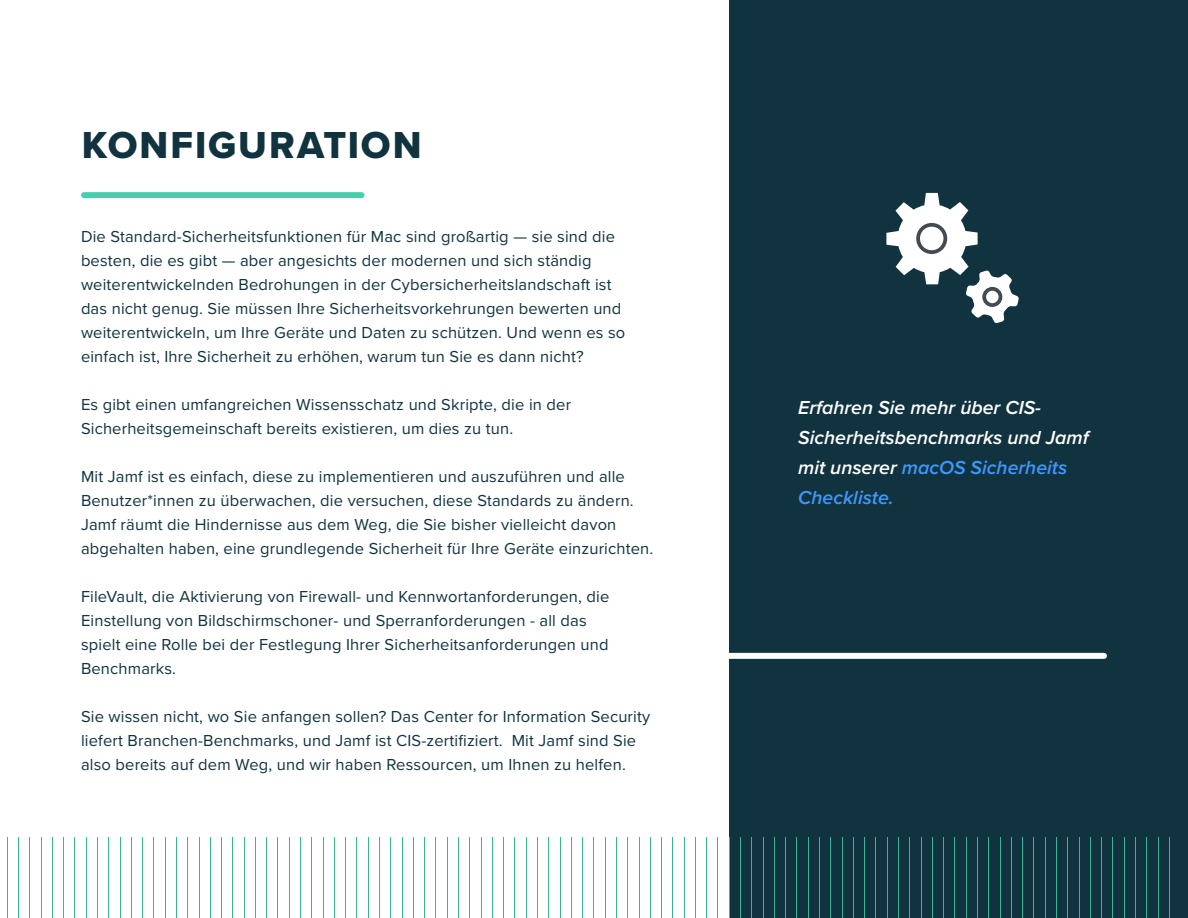
<style>
.page{position:relative;width:1188px;height:918px;background:#fff}
.page>*{position:absolute;margin:0;border:0;box-sizing:border-box;transform-origin:0 0}
.t1{font:39px "Proxima Nova Extrabld";letter-spacing:.05em;color:#113340}
.lead-italic{font:italic 600 19.5px/30px "Proxima Nova";color:#fff}
.List_Paragraph{font:16.5px/24px "Proxima Nova";letter-spacing:.01em;color:#113340}
.s1{color:#3e97fc}
</style>
<div class="page">
<div style="left:84px;top:192px;width:278px;height:6px;background:#48ceac"></div>
<div style="left:729px;top:0;width:459px;height:918px;background:#113340"></div>
<div style="left:717px;top:653px;width:387px;height:6px;background:#fff"></div>
<hr style="left:97px;top:837px;width:1px;height:81px;background:#3db394">
<hr style="left:75px;top:837px;width:1px;height:81px;background:#3db394">
<hr style="left:52px;top:837px;width:1px;height:81px;background:#3db394">
<hr style="left:29px;top:837px;width:1px;height:81px;background:#3db394">
<hr style="left:7px;top:837px;width:1px;height:81px;background:#3db394">
<hr style="left:86px;top:837px;width:1px;height:81px;background:#3db394">
<hr style="left:63px;top:837px;width:1px;height:81px;background:#3db394">
<hr style="left:41px;top:837px;width:1px;height:81px;background:#3db394">
<hr style="left:18px;top:837px;width:1px;height:81px;background:#3db394">
<hr style="left:210px;top:837px;width:1px;height:81px;background:#3db394">
<hr style="left:187px;top:837px;width:1px;height:81px;background:#3db394">
<hr style="left:165px;top:837px;width:1px;height:81px;background:#3db394">
<hr style="left:142px;top:837px;width:1px;height:81px;background:#3db394">
<hr style="left:120px;top:837px;width:1px;height:81px;background:#3db394">
<hr style="left:199px;top:837px;width:1px;height:81px;background:#3db394">
<hr style="left:176px;top:837px;width:1px;height:81px;background:#3db394">
<hr style="left:154px;top:837px;width:1px;height:81px;background:#3db394">
<hr style="left:131px;top:837px;width:1px;height:81px;background:#3db394">
<hr style="left:108px;top:837px;width:1px;height:81px;background:#3db394">
<hr style="left:323px;top:837px;width:1px;height:81px;background:#3db394">
<hr style="left:300px;top:837px;width:1px;height:81px;background:#3db394">
<hr style="left:278px;top:837px;width:1px;height:81px;background:#3db394">
<hr style="left:255px;top:837px;width:1px;height:81px;background:#3db394">
<hr style="left:232px;top:837px;width:1px;height:81px;background:#3db394">
<hr style="left:311px;top:837px;width:1px;height:81px;background:#3db394">
<hr style="left:289px;top:837px;width:1px;height:81px;background:#3db394">
<hr style="left:266px;top:837px;width:1px;height:81px;background:#3db394">
<hr style="left:244px;top:837px;width:1px;height:81px;background:#3db394">
<hr style="left:221px;top:837px;width:1px;height:81px;background:#3db394">
<hr style="left:436px;top:837px;width:1px;height:81px;background:#3db394">
<hr style="left:413px;top:837px;width:1px;height:81px;background:#3db394">
<hr style="left:390px;top:837px;width:1px;height:81px;background:#3db394">
<hr style="left:368px;top:837px;width:1px;height:81px;background:#3db394">
<hr style="left:345px;top:837px;width:1px;height:81px;background:#3db394">
<hr style="left:424px;top:837px;width:1px;height:81px;background:#3db394">
<hr style="left:402px;top:837px;width:1px;height:81px;background:#3db394">
<hr style="left:379px;top:837px;width:1px;height:81px;background:#3db394">
<hr style="left:357px;top:837px;width:1px;height:81px;background:#3db394">
<hr style="left:334px;top:837px;width:1px;height:81px;background:#3db394">
<hr style="left:548px;top:837px;width:1px;height:81px;background:#3db394">
<hr style="left:526px;top:837px;width:1px;height:81px;background:#3db394">
<hr style="left:503px;top:837px;width:1px;height:81px;background:#3db394">
<hr style="left:481px;top:837px;width:1px;height:81px;background:#3db394">
<hr style="left:458px;top:837px;width:1px;height:81px;background:#3db394">
<hr style="left:537px;top:837px;width:1px;height:81px;background:#3db394">
<hr style="left:515px;top:837px;width:1px;height:81px;background:#3db394">
<hr style="left:492px;top:837px;width:1px;height:81px;background:#3db394">
<hr style="left:469px;top:837px;width:1px;height:81px;background:#3db394">
<hr style="left:447px;top:837px;width:1px;height:81px;background:#3db394">
<hr style="left:661px;top:837px;width:1px;height:81px;background:#3db394">
<hr style="left:639px;top:837px;width:1px;height:81px;background:#3db394">
<hr style="left:616px;top:837px;width:1px;height:81px;background:#3db394">
<hr style="left:594px;top:837px;width:1px;height:81px;background:#3db394">
<hr style="left:571px;top:837px;width:1px;height:81px;background:#3db394">
<hr style="left:650px;top:837px;width:1px;height:81px;background:#3db394">
<hr style="left:627px;top:837px;width:1px;height:81px;background:#3db394">
<hr style="left:605px;top:837px;width:1px;height:81px;background:#3db394">
<hr style="left:582px;top:837px;width:1px;height:81px;background:#3db394">
<hr style="left:560px;top:837px;width:1px;height:81px;background:#3db394">
<hr style="left:774px;top:837px;width:1px;height:81px;background:#3db394">
<hr style="left:751px;top:837px;width:1px;height:81px;background:#3db394">
<hr style="left:729px;top:837px;width:1px;height:81px;background:#3db394">
<hr style="left:706px;top:837px;width:1px;height:81px;background:#3db394">
<hr style="left:684px;top:837px;width:1px;height:81px;background:#3db394">
<hr style="left:763px;top:837px;width:1px;height:81px;background:#3db394">
<hr style="left:740px;top:837px;width:1px;height:81px;background:#3db394">
<hr style="left:718px;top:837px;width:1px;height:81px;background:#3db394">
<hr style="left:695px;top:837px;width:1px;height:81px;background:#3db394">
<hr style="left:672px;top:837px;width:1px;height:81px;background:#3db394">
<hr style="left:887px;top:837px;width:1px;height:81px;background:#3db394">
<hr style="left:864px;top:837px;width:1px;height:81px;background:#3db394">
<hr style="left:842px;top:837px;width:1px;height:81px;background:#3db394">
<hr style="left:819px;top:837px;width:1px;height:81px;background:#3db394">
<hr style="left:797px;top:837px;width:1px;height:81px;background:#3db394">
<hr style="left:876px;top:837px;width:1px;height:81px;background:#3db394">
<hr style="left:853px;top:837px;width:1px;height:81px;background:#3db394">
<hr style="left:830px;top:837px;width:1px;height:81px;background:#3db394">
<hr style="left:808px;top:837px;width:1px;height:81px;background:#3db394">
<hr style="left:785px;top:837px;width:1px;height:81px;background:#3db394">
<hr style="left:1000px;top:837px;width:1px;height:81px;background:#3db394">
<hr style="left:977px;top:837px;width:1px;height:81px;background:#3db394">
<hr style="left:955px;top:837px;width:1px;height:81px;background:#3db394">
<hr style="left:932px;top:837px;width:1px;height:81px;background:#3db394">
<hr style="left:909px;top:837px;width:1px;height:81px;background:#3db394">
<hr style="left:988px;top:837px;width:1px;height:81px;background:#3db394">
<hr style="left:966px;top:837px;width:1px;height:81px;background:#3db394">
<hr style="left:943px;top:837px;width:1px;height:81px;background:#3db394">
<hr style="left:921px;top:837px;width:1px;height:81px;background:#3db394">
<hr style="left:898px;top:837px;width:1px;height:81px;background:#3db394">
<hr style="left:1113px;top:837px;width:1px;height:81px;background:#3db394">
<hr style="left:1090px;top:837px;width:1px;height:81px;background:#3db394">
<hr style="left:1067px;top:837px;width:1px;height:81px;background:#3db394">
<hr style="left:1045px;top:837px;width:1px;height:81px;background:#3db394">
<hr style="left:1022px;top:837px;width:1px;height:81px;background:#3db394">
<hr style="left:1101px;top:837px;width:1px;height:81px;background:#3db394">
<hr style="left:1079px;top:837px;width:1px;height:81px;background:#3db394">
<hr style="left:1056px;top:837px;width:1px;height:81px;background:#3db394">
<hr style="left:1034px;top:837px;width:1px;height:81px;background:#3db394">
<hr style="left:1011px;top:837px;width:1px;height:81px;background:#3db394">
<hr style="left:1158px;top:837px;width:1px;height:81px;background:#3db394">
<hr style="left:1135px;top:837px;width:1px;height:81px;background:#3db394">
<hr style="left:1169px;top:837px;width:1px;height:81px;background:#3db394">
<hr style="left:1146px;top:837px;width:1px;height:81px;background:#3db394">
<hr style="left:1124px;top:837px;width:1px;height:81px;background:#3db394">
<svg style="left:886px;top:193px;width:133px;height:130px"></svg>
<p class="t1" style="left:82px;top:115px;width:341px">KONFIGURATION</p>
<p class="List_Paragraph" style="left:81px;top:224px;width:546px">Die Standard-Sicherheitsfunktionen für Mac sind großartig — sie sind die besten, die es gibt — aber angesichts der modernen und sich ständig weiterentwickelnden Bedrohungen in der Cybersicherheitslandschaft ist das nicht genug. Sie müssen Ihre Sicherheitsvorkehrungen bewerten und weiterentwickeln, um Ihre Geräte und Daten zu schützen. Und wenn es so einfach ist, Ihre Sicherheit zu erhöhen, warum tun Sie es dann nicht?</p>
<p class="List_Paragraph" style="left:81px;top:392px;width:492px">Es gibt einen umfangreichen Wissensschatz und Skripte, die in der<br>Sicherheitsgemeinschaft bereits existieren, um dies zu tun.</p>
<p class="List_Paragraph" style="left:81px;top:464px;width:574px">Mit Jamf ist es einfach, diese zu implementieren und auszuführen und alle Benutzer*innen zu überwachen, die versuchen, diese Standards zu ändern.<br>Jamf räumt die Hindernisse aus dem Weg, die Sie bisher vielleicht davon abgehalten haben, eine grundlegende Sicherheit für Ihre Geräte einzurichten.</p>
<p class="List_Paragraph" style="left:81px;top:584px;width:530px">FileVault, die Aktivierung von Firewall- und Kennwortanforderungen, die Einstellung von Bildschirmschoner- und Sperranforderungen - all das spielt eine Rolle bei der Festlegung Ihrer Sicherheitsanforderungen und Benchmarks.</p>
<p class="List_Paragraph" style="left:81px;top:704px;width:571px">Sie wissen nicht, wo Sie anfangen sollen? Das Center for Information Security liefert Branchen-Benchmarks, und Jamf ist CIS-zertifiziert. Mit Jamf sind Sie also bereits auf dem Weg, und wir haben Ressourcen, um Ihnen zu helfen.</p>
<p class="lead-italic" style="left:798px;top:392px;width:292px">Erfahren Sie mehr über CIS-<br>Sicherheitsbenchmarks und Jamf mit unserer <span class="s1">macOS Sicherheits<br>Checkliste.</span></p>
</div>
